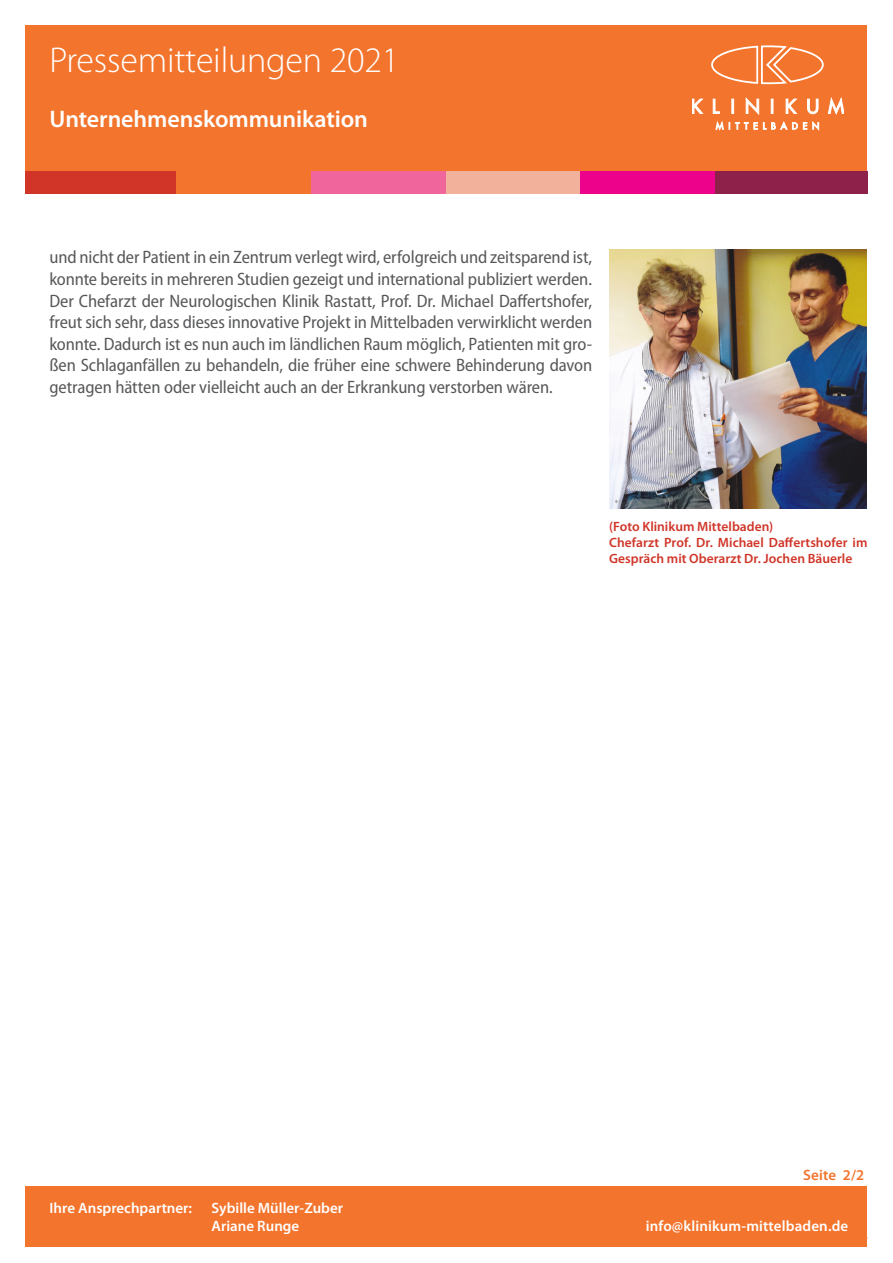
<style>
.page{position:relative;width:893px;height:1263px;background:#fff}
.page>*{position:absolute;margin:0;border:0;box-sizing:border-box;transform-origin:0 0}
.t1{font:300 36px "Myriad Pro";letter-spacing:-.005em;color:#fff}
.t2{font:600 24px "Myriad Pro";letter-spacing:-.005em;color:#fff}
.t3{font:semi-condensed 18px/21.6px "Myriad Pro";letter-spacing:-.005em;color:#57585a;text-align:justify}
.t4{font:600 15px/18px "Myriad Pro";color:#fff}
.t5{font:600 15px "Myriad Pro";letter-spacing:.01em;color:#f3742c}
.t6{font:600 13.5px/16.2px "Myriad Pro";color:#d03528}
</style>
<div class="page">
<div style="left:26px;top:26px;width:841px;height:156px;background:#f3742c"></div>
<div style="left:26px;top:171px;width:150px;height:22px;background:#d03528"></div>
<div style="left:176px;top:171px;width:135px;height:22px;background:#f3742c"></div>
<div style="left:311px;top:171px;width:135px;height:22px;background:#f0659c"></div>
<div style="left:446px;top:171px;width:134px;height:22px;background:#f1b19a"></div>
<div style="left:580px;top:171px;width:135px;height:22px;background:#ed028c"></div>
<div style="left:715px;top:171px;width:152px;height:22px;background:#8e214a"></div>
<svg style="left:692px;top:99px;width:11px;height:15px"></svg>
<svg style="left:713px;top:97px;width:106px;height:33px"></svg>
<svg style="left:828px;top:97px;width:16px;height:17px"></svg>
<svg style="left:711px;top:45px;width:113px;height:40px"></svg>
<div style="left:26px;top:1186px;width:841px;height:60px;background:#f3742c"></div>
<img style="left:609px;top:250px;width:258px;height:258px">
<h1 class="t1" style="left:49px;top:41px;width:351px">Pressemitteilungen 2021</h1>
<h2 class="t2" style="left:49px;top:105px;width:320px">Unternehmenskommunikation</h2>
<p class="t3" style="left:49px;top:247px;width:544px">und nicht der Patient in ein Zentrum verlegt wird, erfolgreich und zeitsparend ist, konnte bereits in mehreren Studien gezeigt und international publiziert werden.<br>Der Chefarzt der Neurologischen Klinik Rastatt, Prof. Dr. Michael Daffertshofer, freut sich sehr, dass dieses innovative Projekt in Mittelbaden verwirklicht werden konnte. Dadurch ist es nun auch im ländlichen Raum möglich, Patienten mit gro&shy;ßen Schlaganfällen zu behandeln, die früher eine schwere Behinderung davon getragen hätten oder vielleicht auch an der Erkrankung verstorben wären.</p>
<p class="t6" style="left:609px;top:518px;width:260px">(Foto Klinikum Mittelbaden)<br>Chefarzt Prof. Dr. Michael Daffertshofer im<br>Gespräch mit Oberarzt Dr. Jochen Bäuerle</p>
<p class="t4" style="left:50px;top:1199px;width:144px">Ihre Ansprechpartner:</p>
<p class="t4" style="left:212px;top:1199px;width:133px">Sybille Müller-Zuber<br>Ariane Runge</p>
<p class="t5" style="left:803px;top:1166px;width:63px">Seite 2/2</p>
<p class="t4" style="left:646px;top:1217px;width:204px">info@klinikum-mittelbaden.de</p>
</div>
